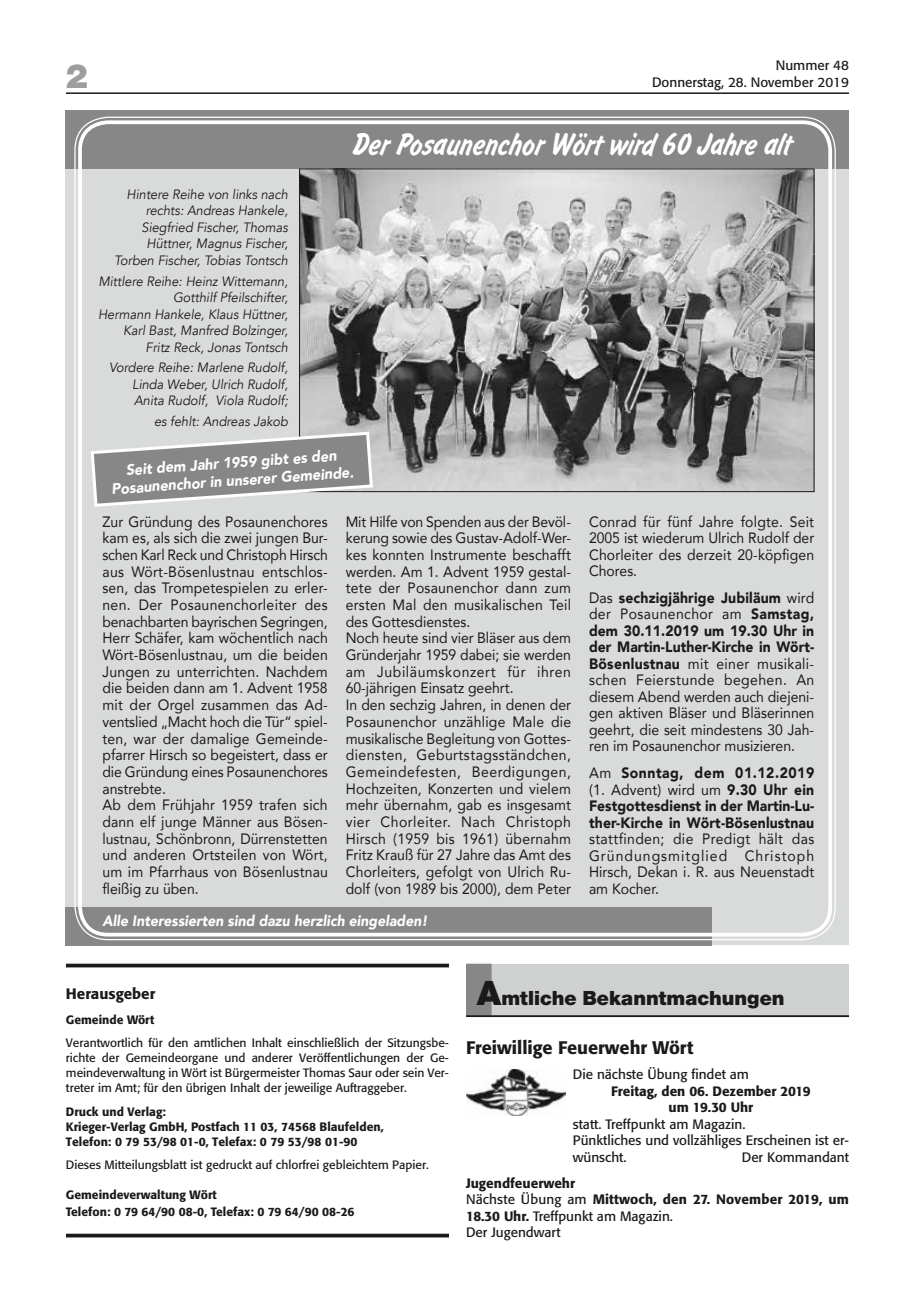
<style>
.page{position:relative;width:915px;height:1297px;background:#fff}
.page>*{position:absolute;margin:0;border:0;box-sizing:border-box;transform-origin:0 0}
.t1{font:900 36px "Nimbus Sans Novus T";color:#9c9d9d}
.t2{font:300 33px "Falcon";color:#fff}
.t3{font:900 21px "Nimbus Sans Novus T";color:#1a1a18}
.t4{font:500 18px "Formata";color:#1a1a18}
.t5{font:15px/16.6px "Avenir";letter-spacing:.005em;color:#1a1a18;text-align:justify;scale:.93 1}
.t6{font:900 15px/16.5px "Avenir";letter-spacing:.01em;color:#1a1a18;text-align:justify;scale:.93 1}
.t7{font:italic 900 15px/18px "Avenir";color:#fff;text-align:center;scale:.95 1}
.t8{font:italic 900 15px "Avenir";color:#fff;scale:.93 1}
.t9{font:500 15px "Formata";color:#1a1a18}
.t10{font:italic 13.5px/16.5px "Avenir";color:#1a1a18;text-align:right;scale:.95 1}
.t11{font:13.5px/16.5px "Formata";color:#1a1a18;text-align:right}
.t12{font:500 13.5px/16.5px "Formata";color:#1a1a18;text-align:center}
.t13{font:12px/15px "Formata";color:#1a1a18;text-align:justify}
.t14{font:500 12px/15px "Formata";color:#1a1a18}
.s1{font-weight:900}
.s2{font-weight:400}
.s3{font-size:36.15px}
</style>
<div class="page">
<hr style="left:66px;top:92px;width:782px;height:2px;background:#1a1a18">
<div style="left:466px;top:964px;width:382px;height:51px;background:#cfd0d0"></div>
<div style="left:466px;top:964px;width:25px;height:52px;background:#868786"></div>
<hr style="left:466px;top:1015px;width:382px;height:2px;background:#1a1a18">
<img style="left:466px;top:1069px;width:99px;height:46px">
<hr style="left:66px;top:964px;width:383px;height:3px;background:#1a1a18">
<hr style="left:66px;top:1234px;width:383px;height:3px;background:#1a1a18">
<div style="left:66px;top:111px;width:782px;height:834px;background:#d9dada"></div>
<div style="left:66px;top:111px;width:782px;height:58px;background:#868786"></div>
<div style="left:66px;top:907px;width:645px;height:38px;background:#868786"></div>
<div style="left:78px;top:120px;width:753px;height:816px;border:4px solid #fff;border-radius:28px"></div>
<img style="left:301px;top:171px;width:511px;height:319px">
<svg style="left:91px;top:430px;width:283px;height:77px"></svg>
<h1 class="t1" style="left:66px;top:55px;width:24px">2</h1>
<p class="t11" style="left:651px;top:57px;width:198px">Nummer 48<br>Donnerstag, 28. November 2019</p>
<p class="t10" style="left:114px;top:186px;width:184px">Hintere Reihe von links nach rechts: Andreas Hankele,<br>Siegfried Fischer, Thomas<br>Hüttner, Magnus Fischer,<br>Torben Fischer, Tobias Tontsch</p>
<p class="t10" style="left:98px;top:273px;width:201px">Mittlere Reihe: Heinz Wittemann,<br>Gotthilf Pfeilschifter,<br>Hermann Hankele, Klaus Hüttner,<br>Karl Bast, Manfred Bolzinger,<br>Fritz Reck, Jonas Tontsch</p>
<p class="t10" style="left:132px;top:360px;width:165px;text-align:justify;text-indent:-23px">Vordere Reihe: Marlene Rudolf, Linda Weber, Ulrich Rudolf, Anita Rudolf, Viola Rudolf;</p>
<p class="t10" style="left:154px;top:413px;width:142px">es fehlt: Andreas Jakob</p>
<h2 class="t2" style="left:353px;top:126px;width:440px">Der Posaunenchor Wört wird 60 Jahre alt</h2>
<p class="t7" style="left:110px;top:462px;width:257px;rotate:-4deg">Seit dem Jahr 1959 gibt es den<br>Posaunenchor in unserer Gemeinde.</p>
<p class="t5" style="left:102px;top:513px;width:244px;text-align:left">Zur Gründung des Posaunenchores kam es, als sich die zwei jungen Bur&shy;schen Karl Reck und Christoph Hirsch aus Wört-Bösenlustnau entschlos&shy;sen, das Trompetespielen zu erler&shy;nen. Der Posaunenchorleiter des benachbarten bayrischen Segringen,<br>Herr Schäfer, kam wöchentlich nach<br>Wört-Bösenlustnau, um die beiden<br>Jungen zu unterrichten. Nachdem die beiden dann am 1. Advent 1958 mit der Orgel zusammen das Ad&shy;ventslied „Macht hoch die Tür“ spiel&shy;ten, war der damalige Gemeinde&shy;pfarrer Hirsch so begeistert, dass er die Gründung eines Posaunenchores anstrebte.<br>Ab dem Frühjahr 1959 trafen sich dann elf junge Männer aus Bösen&shy;lustnau, Schönbronn, Dürrenstetten und anderen Ortsteilen von Wört, um im Pfarrhaus von Bösenlustnau fleißig zu üben.</p>
<p class="t5" style="left:345px;top:513px;width:244px;text-align:left">Mit Hilfe von Spenden aus der Bevöl&shy;kerung sowie des Gustav-Adolf-Wer&shy;kes konnten Instrumente beschafft werden. Am 1. Advent 1959 gestal&shy;tete der Posaunenchor dann zum ersten Mal den musikalischen Teil des Gottesdienstes.<br>Noch heute sind vier Bläser aus dem Gründerjahr 1959 dabei; sie werden am Jubiläumskonzert für ihren 60-jährigen Einsatz geehrt.<br>In den sechzig Jahren, in denen der Posaunenchor unzählige Male die musikalische Begleitung von Gottes&shy;diensten, Geburtstagsständchen, Gemeindefesten, Beerdigungen, Hochzeiten, Konzerten und vielem mehr übernahm, gab es insgesamt vier Chorleiter. Nach Christoph Hirsch (1959 bis 1961) übernahm Fritz Krauß für 27 Jahre das Amt des Chorleiters, gefolgt von Ulrich Ru&shy;dolf (von 1989 bis 2000), dem Peter</p>
<p class="t5" style="left:588px;top:513px;width:243px">Conrad für fünf Jahre folgte. Seit 2005 ist wiederum Ulrich Rudolf der Chorleiter des derzeit 20-köpfigen Chores.</p>
<p class="t5" style="left:588px;top:589px;width:244px">Das <span class="s1">sechzigjährige Jubiläum</span> wird der Posaunenchor am <span class="s1">Samstag, dem 30.11.2019 um 19.30 Uhr in der Martin-Luther-Kirche in Wört-Bösenlustnau</span> mit einer musikali&shy;schen Feierstunde begehen. An diesem Abend werden auch diejeni&shy;gen aktiven Bläser und Bläserinnen geehrt, die seit mindestens 30 Jah&shy;ren im Posaunenchor musizieren.</p>
<p class="t6" style="left:589px;top:764px;width:244px"><span class="s2">Am</span> Sonntag, dem 01.12.2019 <span class="s2">(1. Advent) wird um</span> 9.30 Uhr ein Festgottesdienst in der Martin-Lu&shy;ther-Kirche in Wört-Bösenlustnau</p>
<p class="t5" style="left:589px;top:830px;width:244px">stattfinden; die Predigt hält das Gründungsmitglied Christoph Hirsch, Dekan i. R. aus Neuenstadt am Kocher.</p>
<p class="t8" style="left:102px;top:909px;width:351px">Alle Interessierten sind dazu herzlich eingeladen!</p>
<p class="t9" style="left:66px;top:984px;width:91px">Herausgeber</p>
<p class="t14" style="left:66px;top:1012px;width:90px">Gemeinde Wört</p>
<p class="t13" style="left:66px;top:1035px;width:384px">Verantwortlich für den amtlichen Inhalt einschließlich der Sitzungsbe&shy;richte der Gemeindeorgane und anderer Veröffentlichungen der Ge&shy;meindeverwaltung in Wört ist Bürgermeister Thomas Saur oder sein Ver&shy;treter im Amt; für den übrigen Inhalt der jeweilige Auftraggeber.</p>
<p class="t14" style="left:66px;top:1104px;width:319px">Druck und Verlag:<br>Krieger-Verlag GmbH, Postfach 11 03, 74568 Blaufelden,<br>Telefon: 0 79 53/98 01-0, Telefax: 0 79 53/98 01-90</p>
<p class="t13" style="left:66px;top:1157px;width:364px">Dieses Mitteilungsblatt ist gedruckt auf chlorfrei gebleichtem Papier.</p>
<p class="t14" style="left:66px;top:1187px;width:290px;line-height:16.5px">Gemeindeverwaltung Wört<br>Telefon: 0 79 64/90 08-0, Telefax: 0 79 64/90 08-26</p>
<h3 class="t3" style="left:476px;top:985px;width:309px"><span class="s3">A</span>mtliche Bekanntmachungen</h3>
<p class="t4" style="left:466px;top:1037px;width:229px">Freiwillige Feuerwehr Wört</p>
<p class="t11" style="left:572px;top:1066px;width:178px">Die nächste Übung findet am</p>
<p class="t12" style="left:611px;top:1083px;width:201px">Freitag, den 06. Dezember 2019 um 19.30 Uhr</p>
<p class="t11" style="left:572px;top:1116px;width:277px;text-align:left">statt. Treffpunkt am Magazin.<br>Pünktliches und vollzähliges Erscheinen ist er&shy;wünscht.</p>
<p class="t11" style="left:741px;top:1149px;width:109px">Der Kommandant</p>
<p class="t12" style="left:466px;top:1175px;width:384px;text-align:left">Jugendfeuerwehr<br><span class="s2">Nächste Übung am</span> Mittwoch, den 27. November 2019, um<br>18.30 Uhr. <span class="s2">Treffpunkt am Magazin.<br>Der Jugendwart</span></p>
</div>
